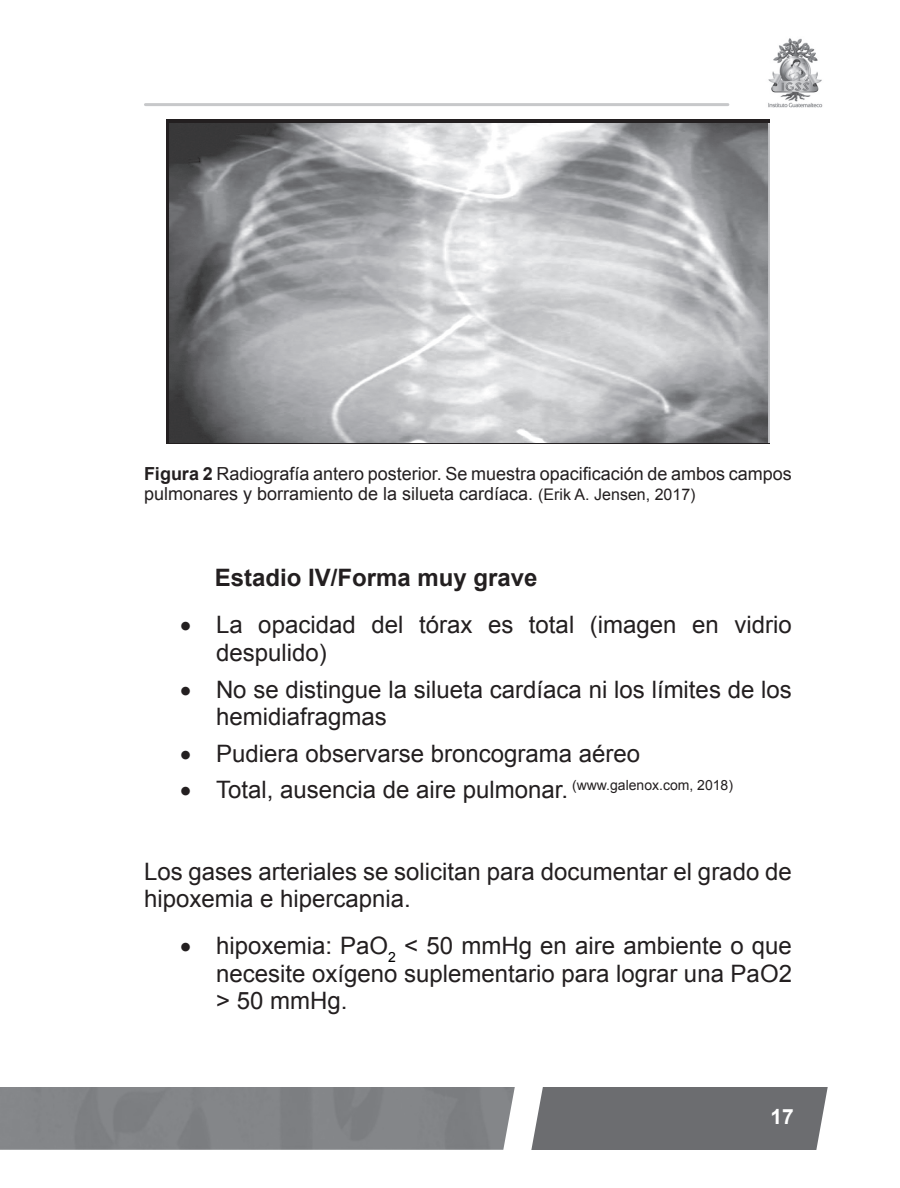
<style>
.page{position:relative;width:900px;height:1188px;background:#fff}
.page>*{position:absolute;margin:0;border:0;box-sizing:border-box;transform-origin:0 0}
.t1{font:24px/27.6px "Arial";color:#231f20}
.t2{font:700 24px "Arial";color:#231f20}
.t3{font:700 21px "Arial";color:#fff}
.t4{font:18px/19.8px "Arial";color:#231f20}
.s1{font-weight:700}
.s2{font-size:16px}
</style>
<div class="page">
<hr style="left:145px;top:103px;width:583px;height:3px;background:#c7c8ca">
<div style="left:531px;top:1087px;width:297px;height:63px;background:#6c6d70"></div>
<img style="left:768px;top:38px;width:55px;height:70px">
<img style="left:166px;top:120px;width:604px;height:324px">
<p class="t4" style="left:144px;top:464px;width:649px"><span class="s1">Figura 2</span> Radiografía antero posterior. Se muestra opacificación de ambos campos pulmonares y borramiento de la silueta cardíaca. <span class="s2">(Erik A. Jensen, 2017)</span></p>
<p class="t2" style="left:215px;top:562px;width:324px">Estadio IV/Forma muy grave</p>
<p class="t1" style="left:216px;top:611px;width:577px;text-indent:-36px">• La opacidad del tórax es total (imagen en vidrio despulido)</p>
<p class="t1" style="left:216px;top:676px;width:577px;text-indent:-36px">• No se distingue la silueta cardíaca ni los límites de los hemidiafragmas</p>
<p class="t1" style="left:180px;top:740px;width:462px">• Pudiera observarse broncograma aéreo</p>
<p class="t1" style="left:180px;top:776px;width:555px">• Total, ausencia de aire pulmonar. <sup>(www.galenox.com,</sup> <sup>2018)</sup></p>
<p class="t1" style="left:144px;top:859px;width:649px;line-height:26.4px">Los gases arteriales se solicitan para documentar el grado de hipoxemia e hipercapnia.</p>
<p class="t1" style="left:216px;top:932px;width:578px;text-align:justify;text-indent:-36px">• hipoxemia: PaO<sub>2</sub> &lt; 50 mmHg en aire ambiente o que necesite oxígeno suplementario para lograr una PaO2 &gt; 50 mmHg.</p>
<p class="t3" style="left:771px;top:1103px;width:25px">17</p>
</div>
